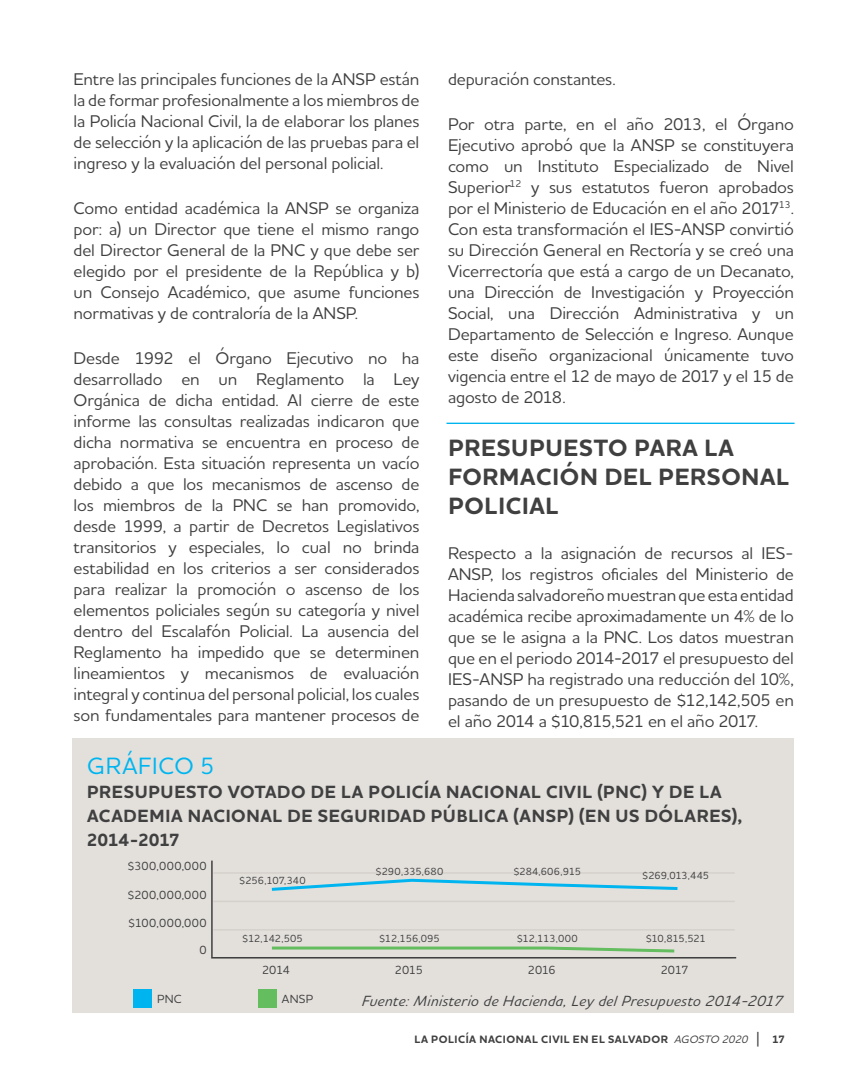
<style>
.page{position:relative;width:866px;height:1080px;background:#fff}
.page>*{position:absolute;margin:0;border:0;box-sizing:border-box;transform-origin:0 0}
.t1{font:700 24px/28.8px "Houschka Alt Pro";letter-spacing:.03em;color:#404041}
.t2{font:500 24px "Houschka Alt Pro";letter-spacing:.035em;color:#00b5ef}
.t3{font:700 18px/24px "Houschka Alt Pro";letter-spacing:.03em;color:#404041}
.t4{font:500 17.25px/21px "Houschka Alt Pro";letter-spacing:-.01em;color:#404041;text-align:justify}
.t5{font:italic 500 15px "Houschka Alt Pro";letter-spacing:.03em;color:#404041}
.t6{font:500 12px "Houschka Alt Pro";letter-spacing:.025em;color:#404041}
.t7{font:700 10.95px "Houschka Alt Pro";letter-spacing:.05em;color:#404041}
.t8{font:500 10.5px "Houschka Alt Pro";letter-spacing:-.01em;color:#404041}
.s1{font-weight:500;font-style:italic}
.s2{font-weight:500;font-size:16.35px}
</style>
<div class="page">
<hr style="left:446px;top:423px;width:348px;height:1px;background:#00b5ef">
<div style="left:72px;top:738px;width:721px;height:274px;background:#e3e0dc"></div>
<div style="left:134px;top:990px;width:18px;height:18px;background:#00b5ef"></div>
<div style="left:258px;top:990px;width:19px;height:18px;background:#64bd5f"></div>
<svg style="left:211px;top:860px;width:526px;height:99px"></svg>
<p class="t4" style="left:74px;top:68px;width:347px">Entre las principales funciones de la ANSP están la de formar profesionalmente a los miembros de la Policía Nacional Civil, la de elaborar los planes de selección y la aplicación de las pruebas para el ingreso y la evaluación del personal policial.</p>
<p class="t4" style="left:74px;top:197px;width:347px">Como entidad académica la ANSP se organiza por: a) un Director que tiene el mismo rango del Director General de la PNC y que debe ser elegido por el presidente de la República y b) un Consejo Académico, que asume funciones normativas y de contraloría de la ANSP.</p>
<p class="t4" style="left:74px;top:347px;width:347px">Desde 1992 el Órgano Ejecutivo no ha desarrollado en un Reglamento la Ley Orgánica de dicha entidad. Al cierre de este informe las consultas realizadas indicaron que dicha normativa se encuentra en proceso de aprobación. Esta situación representa un vacío debido a que los mecanismos de ascenso de los miembros de la PNC se han promovido, desde 1999, a partir de Decretos Legislativos transitorios y especiales, lo cual no brinda estabilidad en los criterios a ser considerados para realizar la promoción o ascenso de los elementos policiales según su categoría y nivel dentro del Escalafón Policial. La ausencia del Reglamento ha impedido que se determinen lineamientos y mecanismos de evaluación integral y continua del personal policial, los cuales son fundamentales para mantener procesos de</p>
<p class="t4" style="left:448px;top:68px;width:169px">depuración constantes.</p>
<p class="t4" style="left:448px;top:113px;width:347px">Por otra parte, en el año 2013, el Órgano Ejecutivo aprobó que la ANSP se constituyera como un Instituto Especializado de Nivel Superior<sup>12</sup> y sus estatutos fueron aprobados por el Ministerio de Educación en el año 2017<sup>13</sup>.<br>Con esta transformación el IES-ANSP convirtió su Dirección General en Rectoría y se creó una Vicerrectoría que está a cargo de un Decanato, una Dirección de Investigación y Proyección Social, una Dirección Administrativa y un Departamento de Selección e Ingreso. Aunque este diseño organizacional únicamente tuvo vigencia entre el 12 de mayo de 2017 y el 15 de agosto de 2018.</p>
<h1 class="t1" style="left:448px;top:433px;width:342px">PRESUPUESTO PARA LA<br>FORMACIÓN DEL PERSONAL<br>POLICIAL</h1>
<p class="t4" style="left:448px;top:542px;width:347px">Respecto a la asignación de recursos al IES-ANSP, los registros oficiales del Ministerio de Hacienda salvadoreño muestran que esta entidad académica recibe aproximadamente un 4% de lo que se le asigna a la PNC. Los datos muestran que en el periodo 2014-2017 el presupuesto del IES-ANSP ha registrado una reducción del 10%, pasando de un presupuesto de $12,142,505 en el año 2014 a $10,815,521 en el año 2017.</p>
<h1 class="t2" style="left:87px;top:751px;width:129px">GRÁFICO 5</h1>
<p class="t3" style="left:87px;top:780px;width:656px">PRESUPUESTO VOTADO DE LA POLICÍA NACIONAL CIVIL (PNC) Y DE LA<br>ACADEMIA NACIONAL DE SEGURIDAD PÚBLICA (ANSP) (EN US DÓLARES),<br>2014-2017</p>
<p class="t6" style="left:127px;top:859px;width:81px">$300,000,000</p>
<p class="t6" style="left:127px;top:888px;width:81px">$200,000,000</p>
<p class="t6" style="left:128px;top:915px;width:80px">$100,000,000</p>
<p class="t6" style="left:199px;top:942px;width:9px">0</p>
<p class="t8" style="left:239px;top:873px;width:68px">$256,107,340</p>
<p class="t8" style="left:375px;top:864px;width:69px">$290,335,680</p>
<p class="t8" style="left:513px;top:864px;width:69px">$284,606,915</p>
<p class="t8" style="left:642px;top:869px;width:68px">$269,013,445</p>
<p class="t8" style="left:242px;top:932px;width:62px">$12,142,505</p>
<p class="t8" style="left:379px;top:932px;width:62px">$12,156,095</p>
<p class="t8" style="left:516px;top:932px;width:62px">$12,113,000</p>
<p class="t8" style="left:645px;top:932px;width:62px">$10,815,521</p>
<p class="t6" style="left:262px;top:962px;width:29px">2014</p>
<p class="t6" style="left:395px;top:962px;width:30px">2015</p>
<p class="t6" style="left:527px;top:962px;width:29px">2016</p>
<p class="t6" style="left:660px;top:962px;width:29px">2017</p>
<p class="t6" style="left:157px;top:991px;width:26px">PNC</p>
<p class="t6" style="left:282px;top:991px;width:33px">ANSP</p>
<p class="t5" style="left:361px;top:994px;width:425px">Fuente: Ministerio de Hacienda, Ley del Presupuesto 2014-2017</p>
<p class="t7" style="left:414px;top:1033px;width:372px">LA POLICÍA NACIONAL CIVIL EN EL SALVADOR <span class="s1">AGOSTO 2020</span> <span class="s2">|</span> 17</p>
</div>
